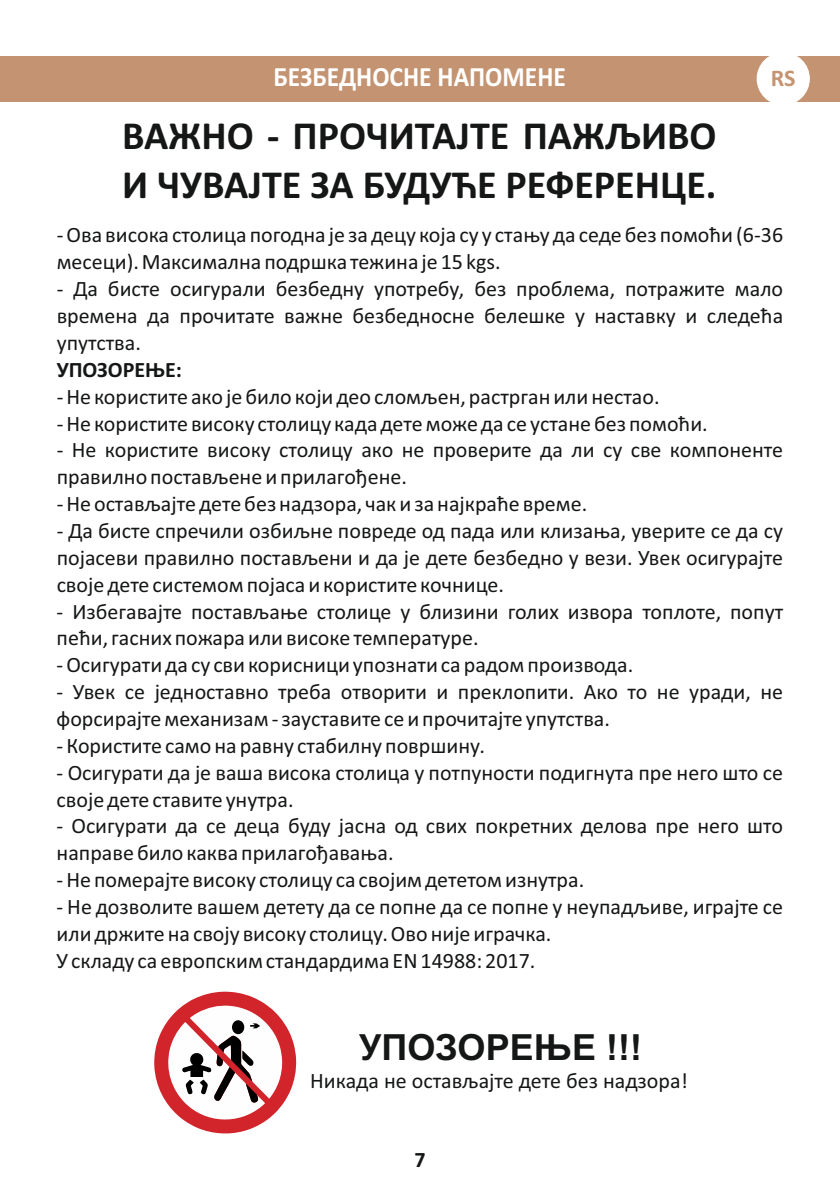
<style>
.page{position:relative;width:840px;height:1191px;background:#fff}
.page>*{position:absolute;margin:0;border:0;box-sizing:border-box;transform-origin:0 0}
.t1{font:700 40px/48.8px "Calibri";color:#151616}
.t2{font:700 36px "Arial";color:#151616}
.t3{font:700 28px "Calibri";color:#fff;scale:.91 1}
.t4{font:700 24px "Calibri";color:#c49472}
.t5{font:22px/26.8px "Calibri";color:#151616}
.t6{font:700 22px "Calibri";color:#151616}
</style>
<div class="page">
<div style="left:0;top:57px;width:839px;height:45px;background:#c49472"></div>
<svg style="left:154px;top:991px;width:142px;height:143px"></svg>
<div style="left:756px;top:52px;width:53px;height:53px;background:#fff;border:1px solid #fff;border-radius:50%"></div>
<p class="t3" style="left:273px;top:65px;width:323px">БЕЗБЕДНОСНЕ НАПОМЕНЕ</p>
<p class="t4" style="left:770px;top:68px;width:26px">RS</p>
<h1 class="t1" style="left:122px;top:115px;width:595px">ВАЖНО - ПРОЧИТАЈТЕ ПАЖЉИВО<br>И ЧУВАЈТЕ ЗА БУДУЋЕ РЕФЕРЕНЦЕ.</h1>
<p class="t5" style="left:57px;top:223px;width:727px">- Ова висока столица погодна је за децу која су у стању да седе без помоћи (6-36 месеци). Максимална подршка тежина је 15 kgs.</p>
<p class="t5" style="left:57px;top:277px;width:727px;text-align:justify">- Да бисте осигурали безбедну употребу, без проблема, потражите мало времена да прочитате важне безбедносне белешке у наставку и следећа упутства.</p>
<p class="t6" style="left:57px;top:360px;width:127px">УПОЗОРЕЊЕ:</p>
<p class="t5" style="left:57px;top:385px;width:604px">- Не користите ако је било који део сломљен, растрган или нестао.</p>
<p class="t5" style="left:57px;top:411px;width:652px">- Не користите високу столицу када дете може да се устане без помоћи.</p>
<p class="t5" style="left:57px;top:438px;width:727px">- Не користите високу столицу ако не проверите да ли су све компоненте правилно постављене и прилагођене.</p>
<p class="t5" style="left:57px;top:492px;width:531px">- Не остављајте дете без надзора, чак и за најкраће време.</p>
<p class="t5" style="left:57px;top:519px;width:727px;text-align:justify">- Да бисте спречили озбиљне повреде од пада или клизања, уверите се да су појасеви правилно постављени и да је дете безбедно у вези. Увек осигурајте своје дете системом појаса и користите кочнице.</p>
<p class="t5" style="left:57px;top:599px;width:727px">- Избегавајте постављање столице у близини голих извора топлоте, попут пећи, гасних пожара или високе температуре.</p>
<p class="t5" style="left:57px;top:653px;width:577px">- Осигурати да су сви корисници упознати са радом производа.</p>
<p class="t5" style="left:57px;top:680px;width:727px">- Увек се једноставно треба отворити и преклопити. Ако то не уради, не форсирајте механизам - зауставите се и прочитајте упутства.</p>
<p class="t5" style="left:57px;top:734px;width:429px">- Користите само на равну стабилну површину.</p>
<p class="t5" style="left:57px;top:761px;width:727px">- Осигурати да је ваша висока столица у потпуности подигнута пре него што се своје дете ставите унутра.</p>
<p class="t5" style="left:57px;top:814px;width:727px">- Осигурати да се деца буду јасна од свих покретних делова пре него што направе било каква прилагођавања.</p>
<p class="t5" style="left:57px;top:868px;width:529px">- Не померајте високу столицу са својим дететом изнутра.</p>
<p class="t5" style="left:57px;top:895px;width:727px">- Не дозволите вашем детету да се попне да се попне у неупадљиве, играјте се или држите на своју високу столицу. Ово није играчка.<br>У складу са европским стандардима ЕN14988: 2017.</p>
<h2 class="t2" style="left:359px;top:1033px;width:284px">УПОЗОРЕЊЕ !!!</h2>
<p class="t5" style="left:310px;top:1069px;width:379px">Никада не остављајте дете без надзора!</p>
<p class="t6" style="left:414px;top:1150px;width:13px">7</p>
</div>
